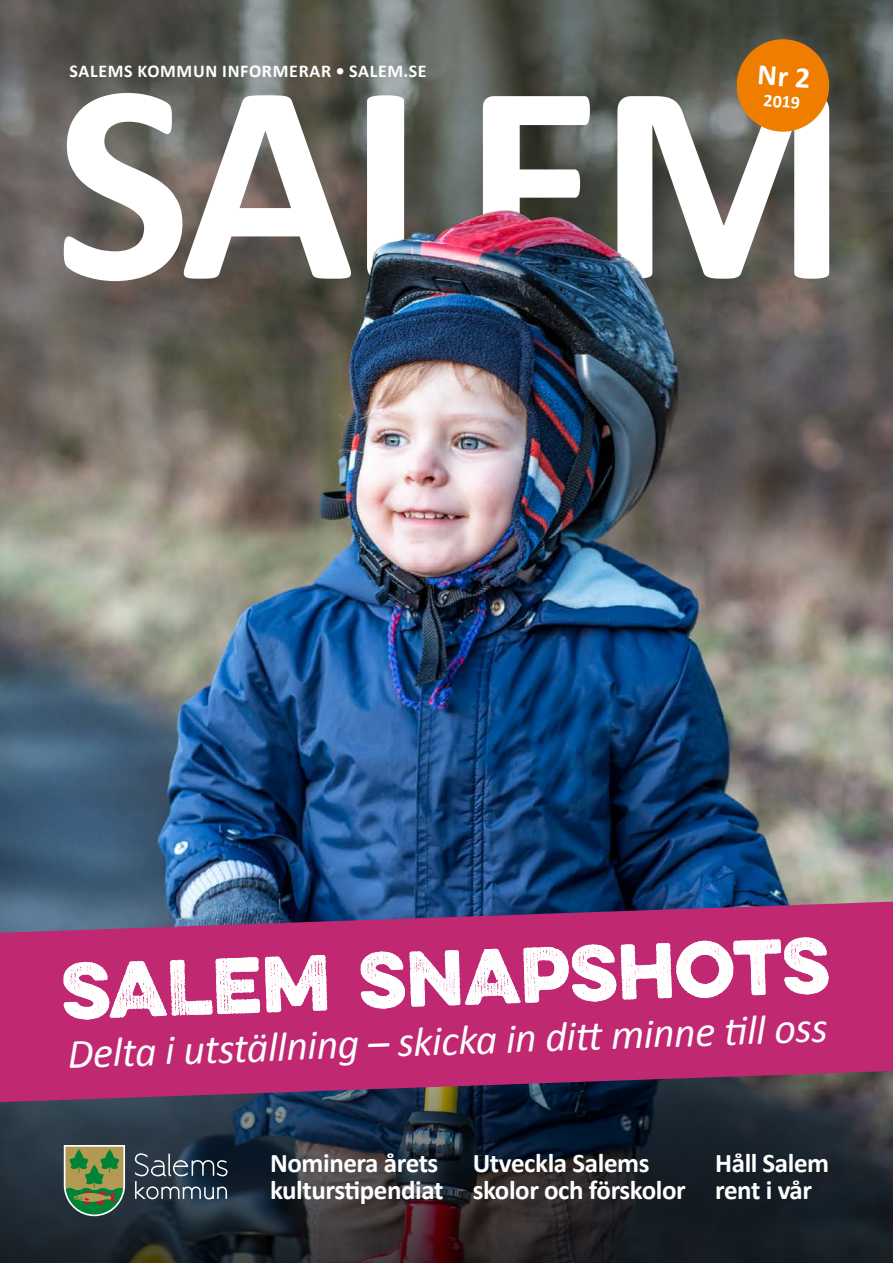
<style>
.page{position:relative;width:893px;height:1263px;background:#fff}
.page>*{position:absolute;margin:0;border:0;box-sizing:border-box;transform-origin:0 0}
.t1{font:italic 42px "Calibri";color:#fff}
.t2{font:700 27px/27px "Calibri";letter-spacing:-.015em;color:#fff}
.t3{font:700 18px "Calibri";letter-spacing:.04em;color:#fff}
</style>
<div class="page">
<svg style="left:0;top:0;width:893px;height:64px;background:#555851"></svg>
<img style="left:0;top:64px;width:893px;height:832px">
<svg style="left:0;top:896px;width:893px;height:367px;background:#222933"></svg>
<svg style="left:135px;top:1153px;width:92px;height:46px;background:#465562"></svg>
<svg style="left:64px;top:1145px;width:61px;height:71px;background:#708d55"></svg>
<svg style="left:0;top:902px;width:893px;height:200px;background:#a22f6e"></svg>
<svg style="left:63px;top:955px;width:264px;height:65px"></svg>
<svg style="left:360px;top:937px;width:469px;height:72px"></svg>
<svg style="left:735px;top:38px;width:96px;height:95px;background:#d17d20"></svg>
<p class="t3" style="left:69px;top:60px;width:359px">SALEMS KOMMUN INFORMERAR • SALEM.SE</p>
<p class="t3" style="left:764px;top:89px;width:38px;rotate:4deg">2019</p>
<h1 class="t1" style="left:67px;top:1028px;width:762px;rotate:-2deg">Delta i utställning – skicka in ditt minne ti ll oss</h1>
<p class="t2" style="left:270px;top:1148px;width:175px">Nominera årets kulturstipendiat</p>
<p class="t2" style="left:473px;top:1148px;width:215px">Utveckla Salems skolor och förskolor</p>
<p class="t2" style="left:715px;top:1148px;width:116px">Håll Salem rent i vår</p>
</div>
